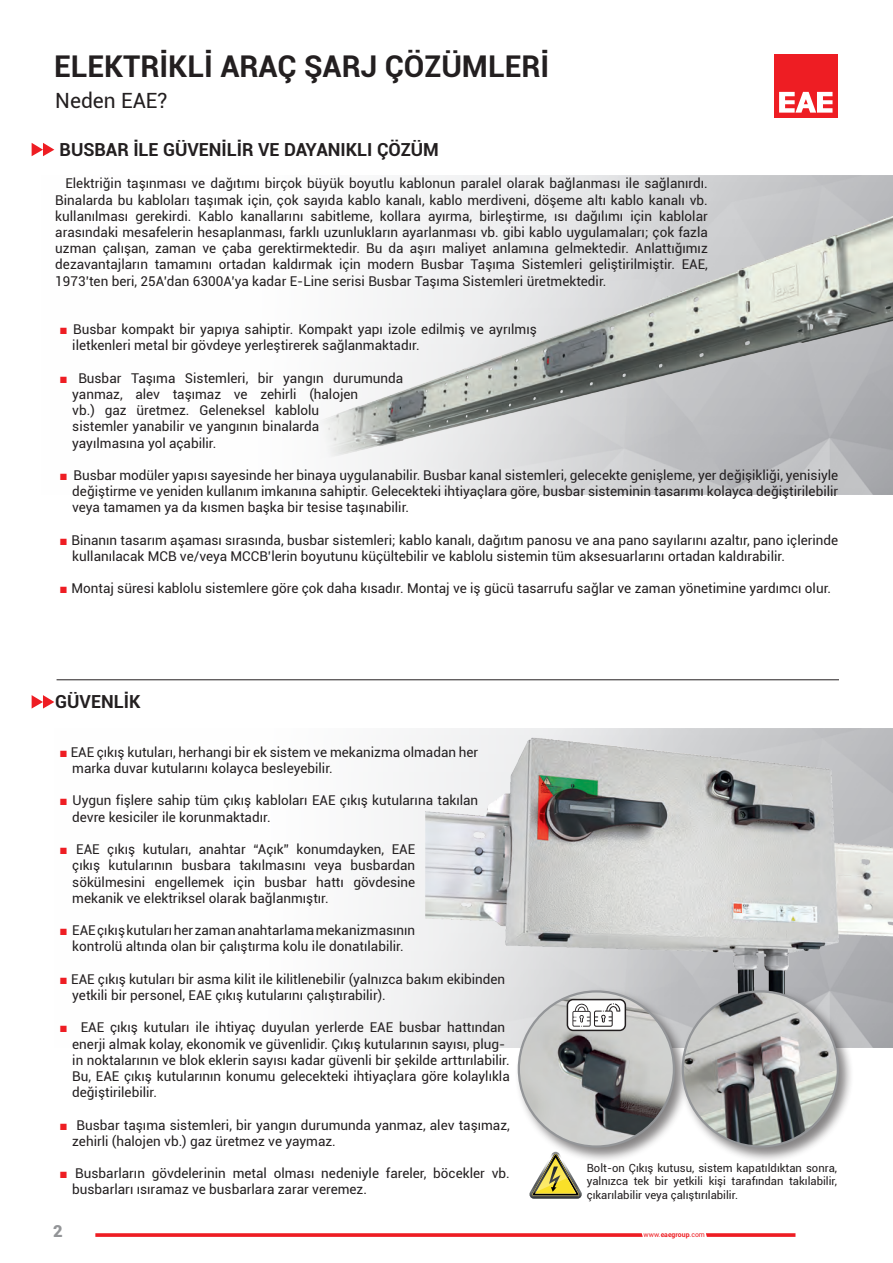
<style>
.page{position:relative;width:893px;height:1263px;background:#fff}
.page>*{position:absolute;margin:0;border:0;box-sizing:border-box;transform-origin:0 0}
.t1{font:700 30px "Roboto";color:#231f20}
.t2{font:21px "Roboto";color:#231f20}
.t3{font:700 18px "Roboto";color:#231f20}
.t4{font:900 16.5px "Roboto";color:#939598}
.t5{font:13.5px/16.2px "Roboto";color:#231f20}
.t6{font:11.25px/13.5px "Roboto";color:#231f20;text-align:justify}
.t7{font:6.9px "Roboto";color:#ee1d23}
.s1{font-family:"Arial";color:#ee1d23}
.s2{font-weight:700}
</style>
<div class="page">
<div style="left:774px;top:54px;width:64px;height:64px;background:#ee1d23"></div>
<svg style="left:779px;top:92px;width:53px;height:21px"></svg>
<svg style="left:95px;top:1233px;width:700px;height:4px;background:#f04348"></svg>
<svg style="left:32px;top:143px;width:22px;height:13px"></svg>
<svg style="left:32px;top:695px;width:22px;height:13px"></svg>
<hr style="left:57px;top:679px;width:782px;height:1px;background:#231f20">
<img style="left:355px;top:176px;width:538px;height:319px">
<img style="left:320px;top:185px;width:573px;height:277px">
<img style="left:425px;top:738px;width:468px;height:298px">
<div style="left:515px;top:987px;width:175px;height:176px;background:#231f20;opacity:.55"></div>
<img style="left:519px;top:991px;width:155px;height:155px;border-radius:78px">
<div style="left:679px;top:987px;width:175px;height:176px;background:#231f20;opacity:.55"></div>
<img style="left:683px;top:991px;width:155px;height:155px;border-radius:78px">
<svg style="left:528px;top:1152px;width:55px;height:47px"></svg>
<div style="left:567px;top:999px;width:58px;height:31px;background:#fff;border-radius:6px"></div>
<div style="left:567px;top:999px;width:59px;height:32px;border:2px solid #231f20;border-radius:6px"></div>
<svg style="left:572px;top:1003px;width:48px;height:24px"></svg>
<h1 class="t1" style="left:54px;top:45px;width:497px">ELEKTRİKLİ ARAÇ ŞARJ ÇÖZÜMLERİ</h1>
<p class="t2" style="left:55px;top:86px;width:114px">Neden EAE?</p>
<p class="t3" style="left:60px;top:137px;width:381px">BUSBAR İLE GÜVENİLİR VE DAYANIKLI ÇÖZÜM</p>
<p class="t5" style="left:55px;top:175px;width:654px;text-align:justify;text-indent:10px">Elektriğin taşınması ve dağıtımı birçok büyük boyutlu kablonun paralel olarak bağlanması ile sağlanırdı.<br>Binalarda bu kabloları taşımak için, çok sayıda kablo kanalı, kablo merdiveni, döşeme altı kablo kanalı vb. kullanılması gerekirdi. Kablo kanallarını sabitleme, kollara ayırma, birleştirme, ısı dağılımı için kablolar arasındaki mesafelerin hesaplanması, farklı uzunlukların ayarlanması vb. gibi kablo uygulamaları; çok fazla uzman çalışan, zaman ve çaba gerektirmektedir. Bu da aşırı maliyet anlamına gelmektedir. Anlattığımız dezavantajların tamamını ortadan kaldırmak için modern Busbar Taşıma Sistemleri geliştirilmiştir. EAE, 1973’ten beri, 25A’dan 6300A’ya kadar E-Line serisi Busbar Taşıma Sistemleri üretmektedir.</p>
<p class="t5" style="left:72px;top:321px;width:466px;text-indent:-13px"><span class="s1">■</span> Busbar kompakt bir yapıya sahiptir. Kompakt yapı izole edilmiş ve ayrılmış iletkenleri metal bir gövdeye yerleştirerek sağlanmaktadır.</p>
<p class="t5" style="left:72px;top:369px;width:332px;text-indent:-13px"><span class="s1">■</span> Busbar Taşıma Sistemleri, bir yangın durumunda yanmaz, alev taşımaz ve zehirli (halojen<br>vb.) gaz üretmez. Geleneksel kablolu<br>sistemler yanabilir ve yangının binalarda<br>yayılmasına yol açabilir.</p>
<p class="t5" style="left:72px;top:467px;width:767px;text-align:justify;text-indent:-13px"><span class="s1">■</span> Busbar modüler yapısı sayesinde her binaya uygulanabilir. Busbar kanal sistemleri, gelecekte genişleme, yer değişikliği, yenisiyle değiştirme ve yeniden kullanım imkanına sahiptir. Gelecekteki ihtiyaçlara göre, busbar sisteminin tasarımı kolayca değiştirilebilir veya tamamen ya da kısmen başka bir tesise taşınabilir.</p>
<p class="t5" style="left:72px;top:531px;width:767px;text-indent:-13px"><span class="s1">■</span> Binanın tasarım aşaması sırasında, busbar sistemleri; kablo kanalı, dağıtım panosu ve ana pano sayılarını azaltır, pano içlerinde kullanılacak MCB ve/veya MCCB’lerin boyutunu küçültebilir ve kablolu sistemin tüm aksesuarlarını ortadan kaldırabilir.</p>
<p class="t5" style="left:60px;top:580px;width:773px"><span class="s1">■</span> Montaj süresi kablolu sistemlere göre çok daha kısadır. Montaj ve iş gücü tasarrufu sağlar ve zaman yönetimine yardımcı olur.</p>
<p class="t3" style="left:55px;top:689px;width:87px">GÜVENLİK</p>
<p class="t5" style="left:72px;top:743px;width:407px;text-indent:-13px"><span class="s1">■</span> EAE çıkış kutuları, herhangi bir ek sistem ve mekanizma olmadan her marka duvar kutularını kolayca besleyebilir.</p>
<p class="t5" style="left:72px;top:792px;width:407px;text-indent:-13px"><span class="s1">■</span> Uygun fişlere sahip tüm çıkış kabloları EAE çıkış kutularına takılan devre kesiciler ile korunmaktadır.</p>
<p class="t5" style="left:72px;top:841px;width:344px;text-align:justify;text-indent:-13px"><span class="s1">■</span> EAE çıkış kutuları, anahtar “Açık” konumdayken, EAE çıkış kutularının busbara takılmasını veya busbardan sökülmesini engellemek için busbar hattı gövdesine mekanik ve elektriksel olarak bağlanmıştır.</p>
<p class="t5" style="left:60px;top:922px;width:357px;text-align:center"><span class="s1">■</span> EAE çıkış kutuları her zaman anahtarlama mekanizmasının kontrolü altında olan bir çalıştırma kolu ile donatılabilir.</p>
<p class="t5" style="left:72px;top:970px;width:434px;text-indent:-13px"><span class="s1">■</span> EAE çıkış kutuları bir asma kilit ile kilitlenebilir (yalnızca bakım ekibinden yetkili bir personel, EAE çıkış kutularını çalıştırabilir).</p>
<p class="t5" style="left:72px;top:1019px;width:439px;text-indent:-13px"><span class="s1">■</span> EAE çıkış kutuları ile ihtiyaç duyulan yerlerde EAE busbar hattından enerji almak kolay, ekonomik ve güvenlidir. Çıkış kutularının sayısı, plug&shy;in noktalarının ve blok eklerin sayısı kadar güvenli bir şekilde arttırılabilir.<br>Bu, EAE çıkış kutularının konumu gelecekteki ihtiyaçlara göre kolaylıkla değiştirilebilir.</p>
<p class="t5" style="left:72px;top:1116px;width:439px;text-indent:-13px"><span class="s1">■</span> Busbar taşıma sistemleri, bir yangın durumunda yanmaz, alev taşımaz, zehirli (halojen vb.) gaz üretmez ve yaymaz.</p>
<p class="t5" style="left:72px;top:1165px;width:439px;text-indent:-13px"><span class="s1">■</span> Busbarların gövdelerinin metal olması nedeniyle fareler, böcekler vb. busbarları ısıramaz ve busbarlara zarar veremez.</p>
<p class="t6" style="left:587px;top:1160px;width:252px">Bolt-on Çıkış kutusu, sistem kapatıldıktan sonra, yalnızca tek bir yetkili kişi tarafından takılabilir, çıkarılabilir veya çalıştırılabilir.</p>
<p class="t4" style="left:53px;top:1219px;width:11px">2</p>
<p class="t7" style="left:644px;top:1229px;width:63px">www.<span class="s2">eaegroup</span>.com</p>
</div>
